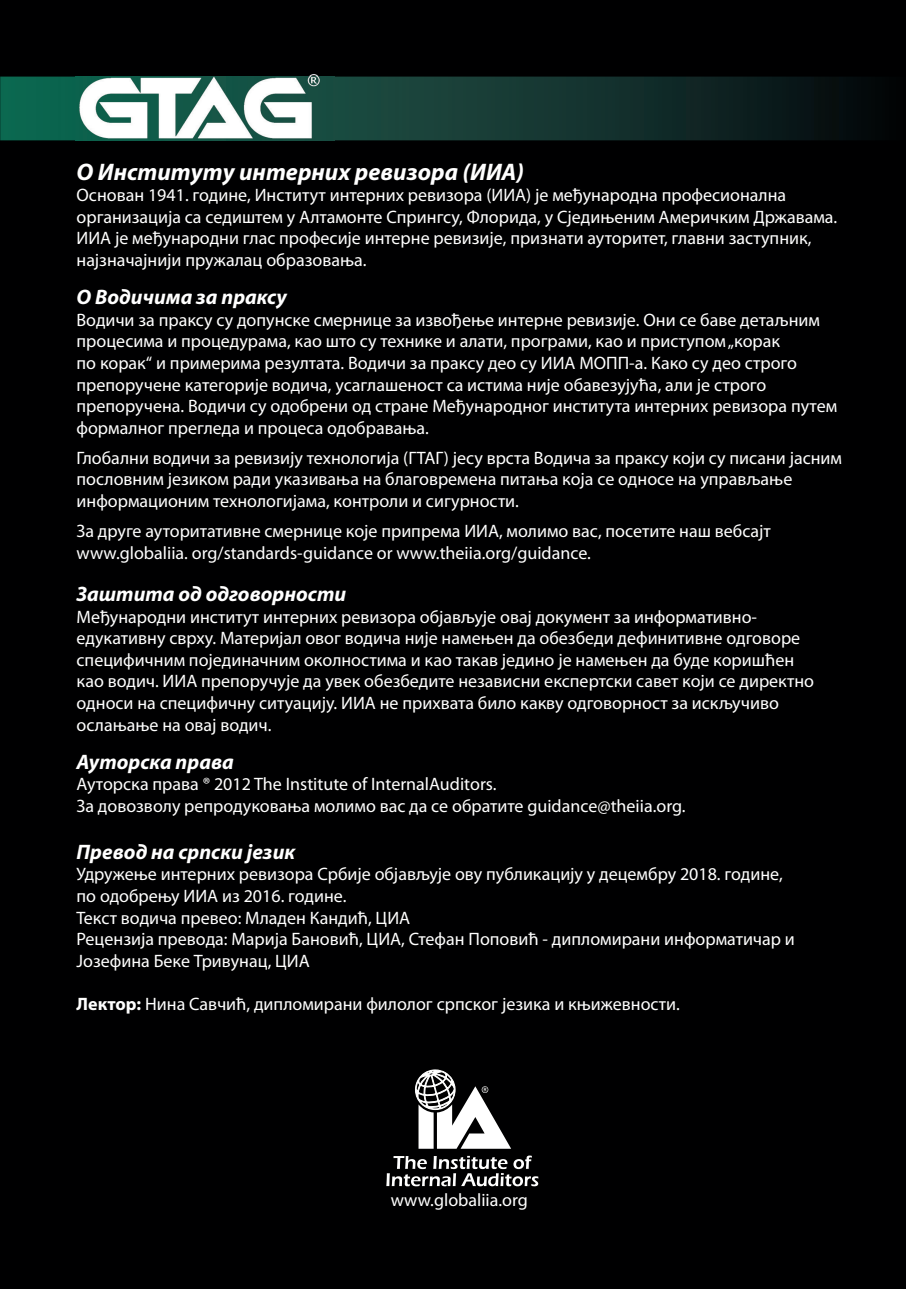
<style>
.page{position:relative;width:906px;height:1289px;background:#fff}
.page>*{position:absolute;margin:0;border:0;box-sizing:border-box;transform-origin:0 0}
.t1{font:italic 700 24px "Myriad Pro";color:#fff}
.t2{font:italic 700 21px "Myriad Pro";color:#fff}
.t3{font:18px/21.6px "Myriad Pro";color:#fff}
.s1{font-weight:700}
</style>
<div class="page">
<div style="left:0;top:0;width:906px;height:1288px;background:#000001"></div>
<svg style="left:0;top:77px;width:861px;height:63px;background:#11362f"></svg>
<svg style="left:415px;top:1069px;width:96px;height:79px"></svg>
<svg style="left:386px;top:1155px;width:152px;height:31px"></svg>
<img style="left:75px;top:74px;width:260px;height:67px">
<img style="left:75px;top:77px;width:260px;height:63px">
<h1 class="t1" style="left:77px;top:162px;width:449px">О Институту интерних ревизора (ИИА)</h1>
<p class="t3" style="left:77px;top:186px;width:762px">Основан 1941. године, Институт интерних ревизора (ИИА) је међународна професионална организација са седиштем у Алтамонте Спрингсу, Флорида, у Сједињеним Америчким Државама.<br>ИИА је међународни глас професије интерне ревизије, признати ауторитет, главни заступник, најзначајнији пружалац образовања.</p>
<p class="t2" style="left:77px;top:289px;width:212px">О Водичима за праксу</p>
<p class="t3" style="left:77px;top:310px;width:762px">Водичи за праксу су допунске смернице за извођење интерне ревизије. Они се баве детаљним процесима и процедурама, као што су технике и алати, програми, као и приступом „корак<br>по корак“ и примерима резултата. Водичи за праксу део су ИИА МОПП-а. Како су део строго препоручене категорије водича, усаглашеност са истима није обавезујућа, али је строго препоручена. Водичи су одобрени од стране Међународног института интерних ревизора путем формалног прегледа и процеса одобравања.</p>
<p class="t3" style="left:77px;top:448px;width:767px">Глобални водичи за ревизију технологија (ГТАГ) јесу врста Водича за праксу који су писани јасним пословним језиком ради указивања на благовремена питања која се односе на управљање информационим технологијама, контроли и сигурности.</p>
<p class="t3" style="left:77px;top:522px;width:695px">За друге ауторитативне смернице које припрема ИИА, молимо вас, посетите наш вебсајт www.globaliia. org/standards-guidance or www.theiia.org/guidance.</p>
<p class="t2" style="left:77px;top:586px;width:271px">Заштита од одговорности</p>
<p class="t3" style="left:77px;top:607px;width:739px">Међународни институт интерних ревизора објављује овај документ за информативно&shy;едукативну сврху. Материјал овог водича није намењен да обезбеди дефинитивне одговоре специфичним појединачним околностима и као такав једино је намењен да буде коришћен као водич. ИИА препоручује да увек обезбедите независни експертски савет који се директно односи на специфичну ситуацију. ИИА не прихвата било какву одговорност за искључиво ослањање на овај водич.</p>
<p class="t2" style="left:77px;top:753px;width:159px">Ауторска права</p>
<p class="t3" style="left:77px;top:774px;width:610px">Ауторска права ® 2012 The Institute of InternalAuditors.<br>За довозволу репродуковања молимо вас да се обратите guidance@theiia.org.</p>
<p class="t2" style="left:77px;top:843px;width:220px">Превод на српски језик</p>
<p class="t3" style="left:77px;top:864px;width:720px">Удружење интерних ревизора Србије објављује ову публикацију у децембру 2018. године, по одобрењу ИИА из 2016. године.<br>Текст водича превео: Младен Кандић, ЦИА<br>Рецензија превода: Марија Бановић, ЦИА, Стефан Поповић - дипломирани информатичар и Јозефина Беке Тривунац, ЦИА</p>
<p class="t3" style="left:77px;top:994px;width:605px"><span class="s1">Лектор:</span> Нина Савчић, дипломирани филолог српског језика и књижевности.</p>
<p class="t3" style="left:391px;top:1190px;width:139px">www.globaliia.org</p>
</div>
